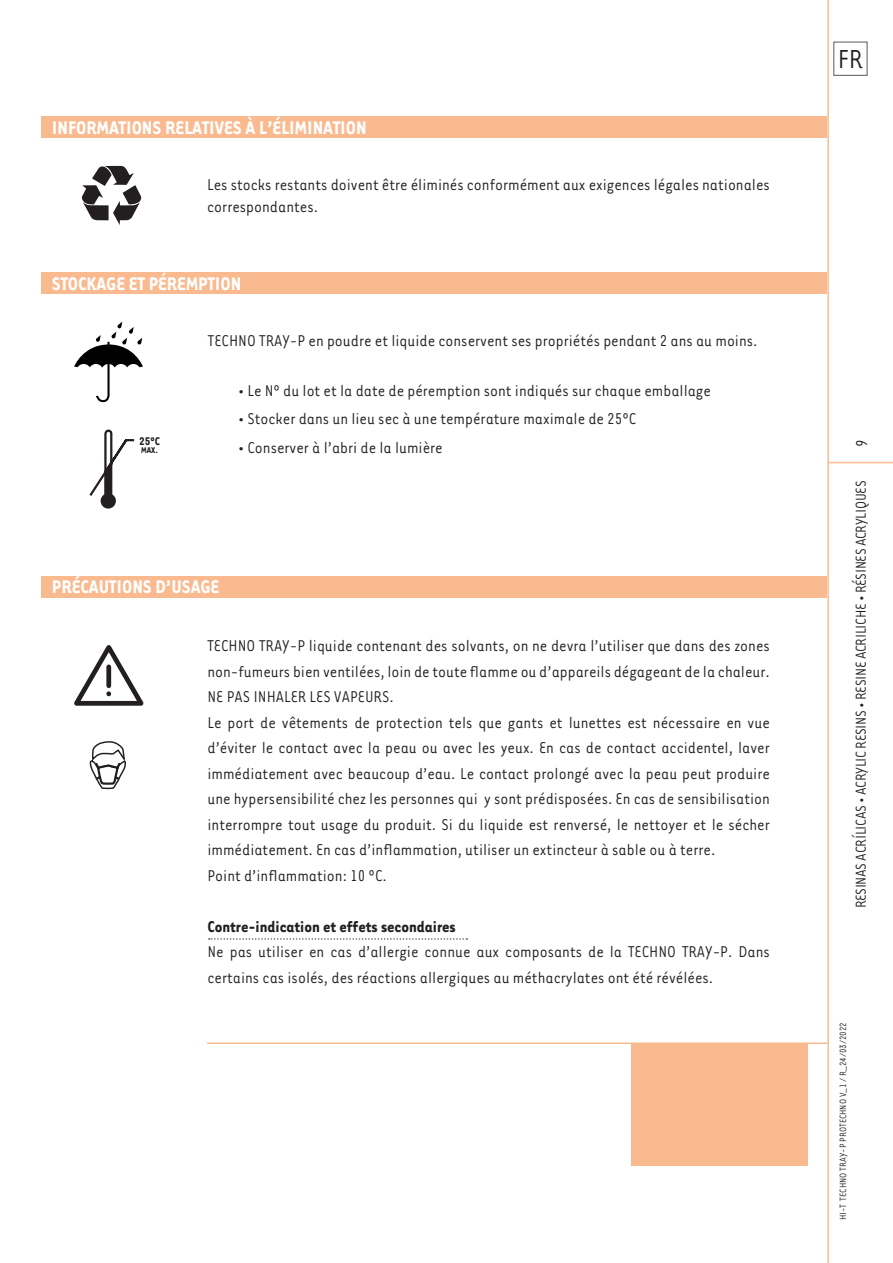
<style>
.page{position:relative;width:893px;height:1263px;background:#fff}
.page>*{position:absolute;margin:0;border:0;box-sizing:border-box;transform-origin:0 0}
.t1{font:500 30px "Tarzana Narrow MHG";color:#231f20}
.t2{font:700 21px "Tarzana Narrow Bold MHG";color:#fff}
.t3{font:500 18px/25.5px "Tarzana Narrow MHG";color:#231f20}
.t4{font:700 18px "Tarzana Narrow Bold MHG";color:#231f20}
.t5{font:500 16.5px "Tarzana Narrow MHG";letter-spacing:-.02em;color:#231f20}
.t6{font:700 12.9px "Tarzana Narrow Bold MHG";color:#231f20}
.t7{font:500 10.5px "Tarzana Narrow MHG";color:#231f20}
.t8{font:700 9.6px "Tarzana Narrow Bold MHG";color:#231f20}
</style>
<div class="page">
<hr style="left:827px;top:0;width:2px;height:1263px;background:#faba8f">
<hr style="left:828px;top:462px;width:65px;height:1px;background:#faba8f">
<div style="left:833px;top:42px;width:34px;height:34px;border:1px solid #57585a"></div>
<div style="left:41px;top:273px;width:786px;height:21px;background:#faba8f"></div>
<div style="left:41px;top:117px;width:786px;height:21px;background:#faba8f"></div>
<div style="left:41px;top:576px;width:786px;height:21px;background:#faba8f"></div>
<svg style="left:74px;top:645px;width:69px;height:61px"></svg>
<div style="left:106px;top:667px;width:5px;height:19px;background:#231f20"></div>
<svg style="left:90px;top:741px;width:36px;height:48px"></svg>
<svg style="left:74px;top:322px;width:69px;height:80px"></svg>
<svg style="left:89px;top:430px;width:45px;height:79px"></svg>
<svg style="left:209px;top:938px;width:258px;height:2px"></svg>
<svg style="left:82px;top:166px;width:59px;height:59px"></svg>
<div style="left:631px;top:1044px;width:176px;height:121px;background:#faba8f"></div>
<hr style="left:207px;top:1042px;width:620px;height:2px;background:#faba8f">
<p class="t2" style="left:52px;top:115px;width:316px">INFORMATIONS RELATIVES À L’ÉLIMINATION</p>
<p class="t3" style="left:207px;top:171px;width:564px">Les stocks restants doivent être éliminés conformément aux exigences légales nationales</p>
<p class="t3" style="left:207px;top:193px;width:112px">correspondantes.</p>
<p class="t2" style="left:52px;top:271px;width:191px">STOCKAGE ET PÉREMPTION</p>
<p class="t6" style="left:139px;top:433px;width:22px">25ºC</p>
<p class="t8" style="left:141px;top:444px;width:18px">MAX.</p>
<p class="t3" style="left:208px;top:327px;width:551px">TECHNO TRAY-P en poudre et liquide conservent ses propriétés pendant 2 ans au moins.</p>
<p class="t3" style="left:238px;top:377px;width:474px">• Le Nº du lot et la date de péremption sont indiqués sur chaque emballage</p>
<p class="t3" style="left:238px;top:405px;width:400px">• Stocker dans un lieu sec à une température maximale de 25ºC</p>
<p class="t3" style="left:238px;top:434px;width:206px">• Conserver à l’abri de la lumière</p>
<p class="t2" style="left:52px;top:574px;width:169px">PRÉCAUTIONS D’USAGE</p>
<p class="t3" style="left:207px;top:632px;width:564px">TECHNO TRAY-P liquide contenant des solvants, on ne devra l’utiliser que dans des zones non-fumeurs bien ventilées, loin de toute flamme ou d’appareils dégageant de la chaleur.</p>
<p class="t3" style="left:207px;top:683px;width:188px">NE PAS INHALER LES VAPEURS.</p>
<p class="t3" style="left:207px;top:709px;width:564px;text-align:justify">Le port de vêtements de protection tels que gants et lunettes est nécessaire en vue d’éviter le contact avec la peau ou avec les yeux. En cas de contact accidentel, laver immédiatement avec beaucoup d’eau. Le contact prolongé avec la peau peut produire une hypersensibilité chez les personnes qui y sont prédisposées. En cas de sensibilisation interrompre tout usage du produit. Si du liquide est renversé, le nettoyer et le sécher immédiatement. En cas d’inflammation, utiliser un extincteur à sable ou à terre.</p>
<p class="t3" style="left:207px;top:862px;width:181px">Point d’inflammation: 10 ºC.</p>
<p class="t4" style="left:207px;top:915px;width:250px">Contre-indication et effets secondaires</p>
<p class="t3" style="left:207px;top:938px;width:564px">Ne pas utiliser en cas d’allergie connue aux composants de la TECHNO TRAY-P. Dans certains cas isolés, des réactions allergiques au méthacrylates ont été révélées.</p>
<p class="t1" style="left:838px;top:41px;width:26px">FR</p>
<p class="t3" style="left:848px;top:446px;width:9px;rotate:-90deg">9</p>
<p class="t5" style="left:851px;top:908px;width:429px;rotate:-90deg">RESINAS ACRÍLICAS • ACRYLIC RESINS • RESINE ACRILICHE • RÉSINES ACRYLIQUES</p>
<p class="t7" style="left:837px;top:1220px;width:199px;rotate:-90deg">HI-T TECHNO TRAY-P PROTECHNO V_1 / R_24/03/2022</p>
</div>
